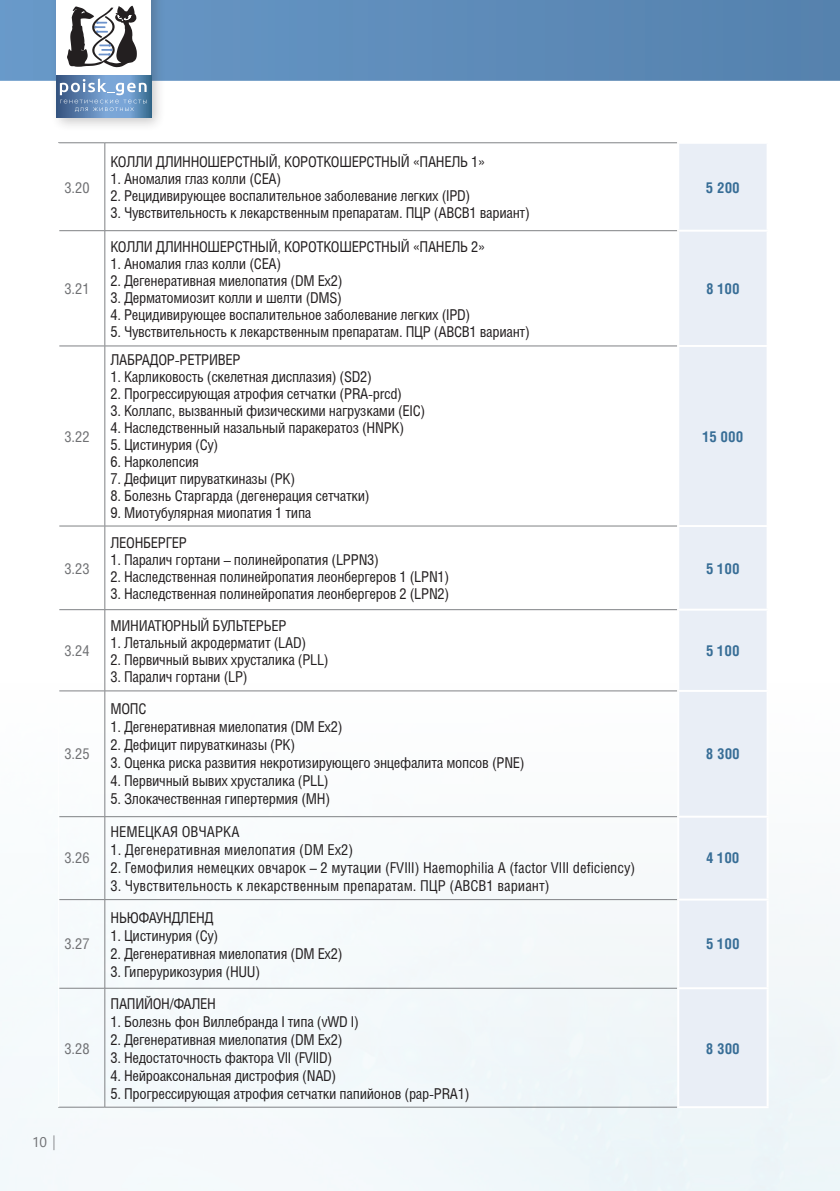
<style>
.page{position:relative;width:840px;height:1191px;background:#fff}
.page>*{position:absolute;margin:0;border:0;box-sizing:border-box;transform-origin:0 0}
.t1{font:15px "Helios Cond";letter-spacing:-.02em;color:#231f20}
.t2{font:15px "Helios Cond C";color:#231f20}
.t3{font:15px "Helios Cond C";letter-spacing:-.02em;color:#231f20}
.t4{font:700 15px "Helios Cond C";color:#376d96}
.t5{font:15px "Helios Cond C";color:#6f7073}
.t6{font:14px "Segoe UI";color:#6f7073}
.s1{font-family:"Pragmatica C";font-style:italic}
</style>
<div class="page">
<svg style="left:0;top:0;width:839px;height:81px;background:#5d8bb9"></svg>
<div style="left:50px;top:0;width:116px;height:132px;background:#231f20;opacity:.24"></div>
<div style="left:57px;top:0;width:94px;height:117px;background:#fff"></div>
<svg style="left:57px;top:75px;width:94px;height:42px"></svg>
<svg style="left:60px;top:79px;width:86px;height:33px;background:#7d9fc6"></svg>
<svg style="left:67px;top:6px;width:70px;height:61px"></svg>
<div style="left:678px;top:144px;width:88px;height:962px;background:#e9eef6"></div>
<hr style="left:58px;top:142px;width:47px;height:1px;background:#808285">
<hr style="left:59px;top:230px;width:46px;height:1px;background:#808285">
<hr style="left:59px;top:345px;width:46px;height:1px;background:#808285">
<hr style="left:59px;top:525px;width:46px;height:1px;background:#808285">
<hr style="left:59px;top:816px;width:46px;height:1px;background:#808285">
<hr style="left:59px;top:899px;width:46px;height:1px;background:#808285">
<hr style="left:59px;top:988px;width:46px;height:1px;background:#808285">
<hr style="left:58px;top:1106px;width:47px;height:1px;background:#808285">
<hr style="left:59px;top:609px;width:46px;height:1px;background:#808285">
<hr style="left:59px;top:690px;width:46px;height:1px;background:#808285">
<hr style="left:104px;top:143px;width:1px;height:87px;background:#808285">
<hr style="left:104px;top:231px;width:1px;height:115px;background:#808285">
<hr style="left:104px;top:346px;width:1px;height:180px;background:#808285">
<hr style="left:104px;top:526px;width:1px;height:83px;background:#808285">
<hr style="left:104px;top:610px;width:1px;height:80px;background:#808285">
<hr style="left:104px;top:691px;width:1px;height:125px;background:#808285">
<hr style="left:104px;top:817px;width:1px;height:82px;background:#808285">
<hr style="left:104px;top:900px;width:1px;height:88px;background:#808285">
<hr style="left:104px;top:988px;width:1px;height:119px;background:#808285">
<hr style="left:105px;top:142px;width:571px;height:1px;background:#808285">
<hr style="left:105px;top:230px;width:571px;height:1px;background:#808285">
<hr style="left:105px;top:345px;width:571px;height:1px;background:#808285">
<hr style="left:105px;top:525px;width:571px;height:1px;background:#808285">
<hr style="left:105px;top:609px;width:571px;height:1px;background:#808285">
<hr style="left:105px;top:690px;width:571px;height:1px;background:#808285">
<hr style="left:105px;top:816px;width:571px;height:1px;background:#808285">
<hr style="left:105px;top:899px;width:571px;height:1px;background:#808285">
<hr style="left:105px;top:1106px;width:571px;height:1px;background:#808285">
<hr style="left:105px;top:988px;width:571px;height:1px;background:#808285">
<hr style="left:58px;top:988px;width:1px;height:119px;background:#fff">
<hr style="left:676px;top:230px;width:92px;height:2px;background:#fff">
<hr style="left:676px;top:345px;width:92px;height:2px;background:#fff">
<hr style="left:676px;top:525px;width:92px;height:2px;background:#fff">
<hr style="left:676px;top:608px;width:92px;height:2px;background:#fff">
<hr style="left:676px;top:690px;width:92px;height:2px;background:#fff">
<hr style="left:676px;top:815px;width:92px;height:2px;background:#fff">
<hr style="left:676px;top:898px;width:92px;height:2px;background:#fff">
<hr style="left:676px;top:987px;width:92px;height:2px;background:#fff">
<p class="t5" style="left:64px;top:178px;width:27px">3.20</p>
<p class="t5" style="left:64px;top:280px;width:27px">3.21</p>
<p class="t5" style="left:64px;top:427px;width:27px">3.22</p>
<p class="t5" style="left:64px;top:559px;width:27px">3.23</p>
<p class="t5" style="left:64px;top:642px;width:27px">3.24</p>
<p class="t5" style="left:64px;top:744px;width:27px">3.25</p>
<p class="t5" style="left:64px;top:849px;width:27px">3.26</p>
<p class="t5" style="left:64px;top:934px;width:27px">3.27</p>
<p class="t5" style="left:64px;top:1039px;width:27px">3.28</p>
<p class="t6" style="left:32px;top:1128px;width:27px">10 <span class="s1">|</span></p>
<p class="t1" style="left:110px;top:153px;width:376px">КОЛЛИ ДЛИННОШЕРСТНЫЙ, КОРОТКОШЕРСТНЫЙ «ПАНЕЛЬ 1»</p>
<p class="t1" style="left:110px;top:170px;width:172px">1. Аномалия глаз колли (CEA)</p>
<p class="t1" style="left:110px;top:187px;width:361px">2. Рецидивирующее воспалительное заболевание легких (IPD)</p>
<p class="t1" style="left:110px;top:204px;width:420px">3. Чувствительность к лекарственным препаратам. ПЦР (ABCB1 вариант)</p>
<p class="t1" style="left:110px;top:237px;width:376px">КОЛЛИ ДЛИННОШЕРСТНЫЙ, КОРОТКОШЕРСТНЫЙ «ПАНЕЛЬ 2»</p>
<p class="t1" style="left:110px;top:254px;width:172px">1. Аномалия глаз колли (CEA)</p>
<p class="t1" style="left:110px;top:271px;width:233px">2. Дегенеративная миелопатия (DM Ex2)</p>
<p class="t1" style="left:110px;top:288px;width:233px">3. Дерматомиозит колли и шелти (DMS)</p>
<p class="t1" style="left:110px;top:305px;width:361px">4. Рецидивирующее воспалительное заболевание легких (IPD)</p>
<p class="t1" style="left:110px;top:322px;width:420px">5. Чувствительность к лекарственным препаратам. ПЦР (ABCB1 вариант)</p>
<p class="t1" style="left:110px;top:351px;width:132px">ЛАБРАДОР-РЕТРИВЕР</p>
<p class="t1" style="left:110px;top:368px;width:263px">1. Карликовость (cкелетная дисплазия) (SD2)</p>
<p class="t1" style="left:110px;top:385px;width:293px">2. Прогрессирующая атрофия сетчатки (PRA-prcd)</p>
<p class="t1" style="left:110px;top:402px;width:316px">3. Коллапс, вызванный физическими нагрузками (EIC)</p>
<p class="t1" style="left:110px;top:419px;width:295px">4. Наследственный назальный паракератоз (HNPK)</p>
<p class="t1" style="left:110px;top:436px;width:109px">5. Цистинурия (Cy)</p>
<p class="t1" style="left:110px;top:453px;width:90px">6. Нарколепсия</p>
<p class="t1" style="left:110px;top:470px;width:186px">7. Дефицит пируваткиназы (PK)</p>
<p class="t1" style="left:110px;top:487px;width:260px">8. Болезнь Старгарда (дегенерация сетчатки)</p>
<p class="t1" style="left:110px;top:504px;width:202px">9. Миотубулярная миопатия 1 типа</p>
<p class="t1" style="left:110px;top:534px;width:78px">ЛЕОНБЕРГЕР</p>
<p class="t1" style="left:110px;top:551px;width:270px">1. Паралич гортани – полинейропатия (LPPN3)</p>
<p class="t1" style="left:110px;top:568px;width:340px">2. Наследственная полинейропатия леонбергеров 1 (LPN1)</p>
<p class="t1" style="left:110px;top:585px;width:340px">3. Наследственная полинейропатия леонбергеров 2 (LPN2)</p>
<p class="t3" style="left:110px;top:616px;width:178px">МИНИАТЮРНЫЙ БУЛЬТЕРЬЕР</p>
<p class="t3" style="left:110px;top:633px;width:197px">1. Летальный акродерматит (LAD)</p>
<p class="t3" style="left:110px;top:650px;width:220px">2. Первичный вывих хрусталика (PLL)</p>
<p class="t3" style="left:110px;top:667px;width:139px">3. Паралич гортани (LP)</p>
<p class="t1" style="left:110px;top:699px;width:37px">МОПС</p>
<p class="t1" style="left:110px;top:717px;width:233px">1. Дегенеративная миелопатия (DM Ex2)</p>
<p class="t1" style="left:110px;top:735px;width:186px">2. Дефицит пируваткиназы (PK)</p>
<p class="t1" style="left:110px;top:753px;width:415px">3. Оценка риска развития некротизирующего энцефалита мопсов (PNE)</p>
<p class="t1" style="left:110px;top:771px;width:220px">4. Первичный вывих хрусталика (PLL)</p>
<p class="t1" style="left:110px;top:789px;width:221px">5. Злокачественная гипертермия (MH)</p>
<p class="t2" style="left:110px;top:822px;width:130px">НЕМЕЦКАЯ ОВЧАРКА</p>
<p class="t2" style="left:110px;top:840px;width:244px">1. Дегенеративная миелопатия (DM Ex2)</p>
<p class="t2" style="left:110px;top:858px;width:526px">2. Гемофилия немецких овчарок – 2 мутации (FVIII) Haemophilia A (factor VIII deficiency)</p>
<p class="t2" style="left:110px;top:876px;width:440px">3. Чувствительность к лекарственным препаратам. ПЦР (ABCB1 вариант)</p>
<p class="t1" style="left:110px;top:908px;width:104px">НЬЮФАУНДЛЕНД</p>
<p class="t1" style="left:110px;top:926px;width:109px">1. Цистинурия (Cy)</p>
<p class="t1" style="left:110px;top:944px;width:233px">2. Дегенеративная миелопатия (DM Ex2)</p>
<p class="t1" style="left:110px;top:962px;width:151px">3. Гиперурикозурия (HUU)</p>
<p class="t1" style="left:110px;top:994px;width:107px">ПАПИЙОН/ФАЛЕН</p>
<p class="t1" style="left:110px;top:1012px;width:250px">1. Болезнь фон Виллебранда I типа (vWD I)</p>
<p class="t1" style="left:110px;top:1030px;width:233px">2. Дегенеративная миелопатия (DM Ex2)</p>
<p class="t1" style="left:110px;top:1048px;width:223px">3. Недостаточность фактора VII (FVIID)</p>
<p class="t1" style="left:110px;top:1066px;width:227px">4. Нейроаксональная дистрофия (NAD)</p>
<p class="t1" style="left:110px;top:1084px;width:360px">5. Прогрессирующая атрофия сетчатки папийонов (pap-PRA1)</p>
<p class="t4" style="left:705px;top:178px;width:35px">5 200</p>
<p class="t4" style="left:705px;top:280px;width:35px">8 100</p>
<p class="t4" style="left:702px;top:428px;width:43px">15 000</p>
<p class="t4" style="left:705px;top:559px;width:35px">5 100</p>
<p class="t4" style="left:705px;top:642px;width:35px">5 100</p>
<p class="t4" style="left:705px;top:744px;width:35px">8 300</p>
<p class="t4" style="left:705px;top:849px;width:35px">4 100</p>
<p class="t4" style="left:705px;top:934px;width:35px">5 100</p>
<p class="t4" style="left:705px;top:1039px;width:35px">8 300</p>
</div>
